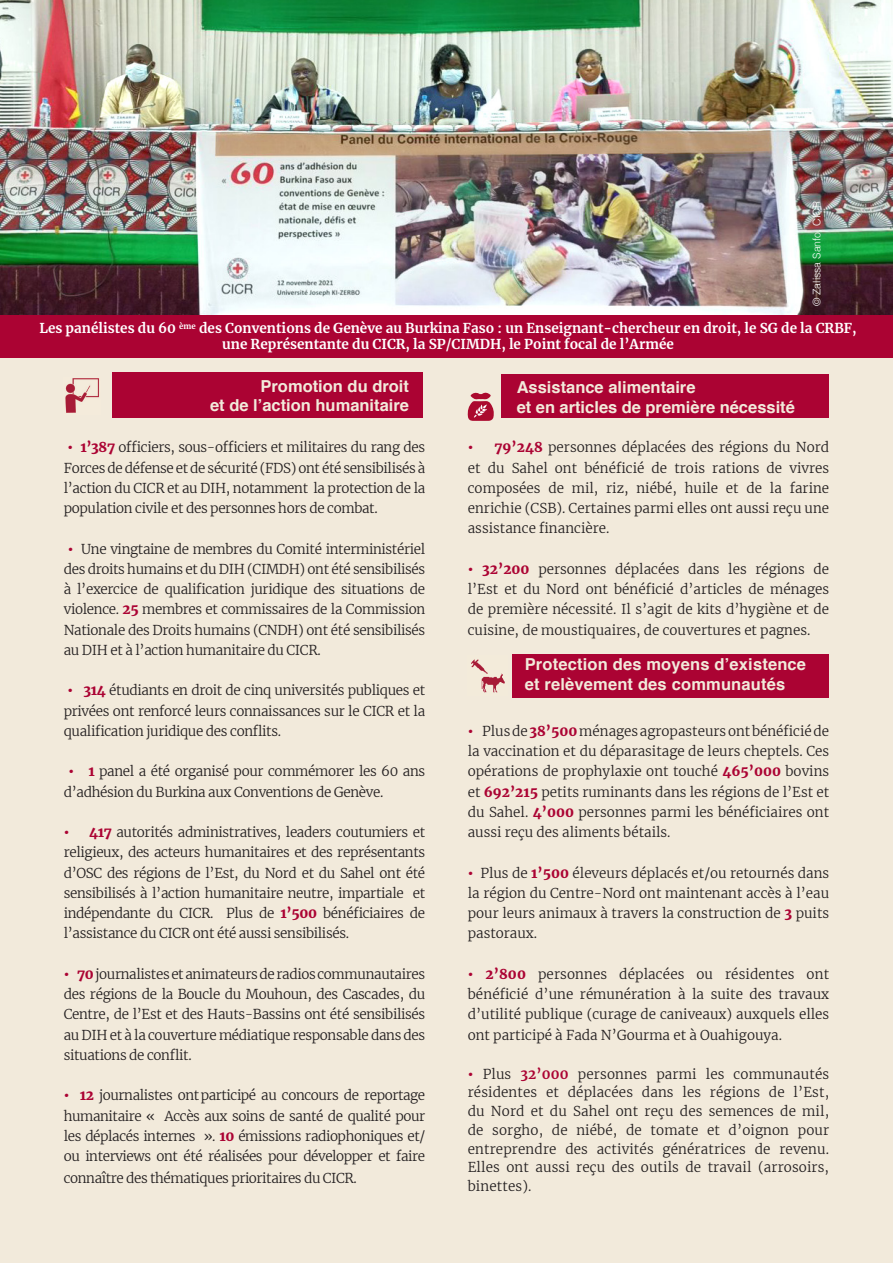
<style>
.page{position:relative;width:893px;height:1263px;background:#f2eadb}
.page>*{position:absolute;margin:0;border:0;box-sizing:border-box;transform-origin:0 0}
.t1{font:700 16.5px "Helvetica";color:#f2eadb}
.t2{font:300 13.5px/20.2px "Merriweather";letter-spacing:-.025em;color:#231f20;text-align:justify}
.t3{font:700 13.5px "Merriweather";color:#fff}
.t4{font:300 10.5px "Helvetica";color:#fff}
.s1{font-weight:900;color:#ab0333}
.s2{font-weight:700;color:#ab0333}
</style>
<div class="page">
<img style="left:0;top:0;width:893px;height:315px">
<div style="left:0;top:315px;width:893px;height:42px;background:#ab0333"></div>
<div style="left:112px;top:373px;width:311px;height:45px;background:#ab0333"></div>
<img style="left:65px;top:378px;width:34px;height:35px">
<div style="left:501px;top:374px;width:328px;height:44px;background:#ab0333"></div>
<svg style="left:467px;top:392px;width:27px;height:29px"></svg>
<div style="left:512px;top:654px;width:317px;height:43px;background:#ab0333"></div>
<img style="left:471px;top:659px;width:34px;height:34px">
<p class="t4" style="left:808px;top:306px;width:107px;rotate:-90deg">© Zalissa Sanfo, CICR</p>
<p class="t3" style="left:39px;top:319px;width:819px">Les panélistes du 60 <sup>ème</sup> des Conventions de Genève au Burkina Faso : un Enseignant-chercheur en droit, le SG de la CRBF,</p>
<p class="t3" style="left:222px;top:335px;width:453px">une Représentante du CICR, la SP/CIMDH, le Point focal de l’Armée</p>
<p class="t1" style="left:261px;top:372px;width:150px">Promotion du droit</p>
<p class="t1" style="left:210px;top:392px;width:200px">et de l’action humanitaire</p>
<p class="t2" style="left:64px;top:437px;width:363px"><span class="s1">• 1’387</span> officiers, sous-officiers et militaires du rang des Forces de défense et de sécurité (FDS) ont été sensibilisés à l’action du CICR et au DIH, notamment la protection de la population civile et des personnes hors de combat.</p>
<p class="t2" style="left:64px;top:538px;width:363px"><span class="s1">•</span> Une vingtaine de membres du Comité interministériel des droits humains et du DIH (CIMDH) ont été sensibilisés à l’exercice de qualification juridique des situations de violence. <span class="s1">25</span> membres et commissaires de la Commission Nationale des Droits humains (CNDH) ont été sensibilisés au DIH et à l’action humanitaire du CICR.</p>
<p class="t2" style="left:64px;top:680px;width:363px"><span class="s1">• 314</span> étudiants en droit de cinq universités publiques et privées ont renforcé leurs connaissances sur le CICR et la qualification juridique des conflits.</p>
<p class="t2" style="left:64px;top:761px;width:363px;text-indent:5px"><span class="s1">• 1</span> panel a été organisé pour commémorer les 60 ans d’adhésion du Burkina aux Conventions de Genève.</p>
<p class="t2" style="left:64px;top:822px;width:363px"><span class="s1">• 417</span> autorités administratives, leaders coutumiers et religieux, des acteurs humanitaires et des représentants d’OSC des régions de l’Est, du Nord et du Sahel ont été sensibilisés à l’action humanitaire neutre, impartiale et indépendante du CICR. Plus de <span class="s1">1’500</span> bénéficiaires de l’assistance du CICR ont été aussi sensibilisés.</p>
<p class="t2" style="left:64px;top:963px;width:363px"><span class="s1">• 70</span> journalistes et animateurs de radios communautaires des régions de la Boucle du Mouhoun, des Cascades, du Centre, de l’Est et des Hauts-Bassins ont été sensibilisés au DIH et à la couverture médiatique responsable dans des situations de conflit.</p>
<p class="t2" style="left:64px;top:1085px;width:363px"><span class="s1">• 12</span> journalistes ont participé au concours de reportage humanitaire « Accès aux soins de santé de qualité pour les déplacés internes ». <span class="s1">10</span> émissions radiophoniques et/ ou interviews ont été réalisées pour développer et faire</p>
<p class="t2" style="left:64px;top:1167px;width:295px">connaître des thématiques prioritaires du CICR.</p>
<p class="t1" style="left:517px;top:374px;width:180px">Assistance alimentaire</p>
<p class="t1" style="left:517px;top:394px;width:280px">et en articles de première nécessité</p>
<p class="t2" style="left:468px;top:437px;width:363px"><span class="s1">• 79’248</span> personnes déplacées des régions du Nord et du Sahel ont bénéficié de trois rations de vivres composées de mil, riz, niébé, huile et de la farine enrichie (CSB). Certaines parmi elles ont aussi reçu une assistance financière.</p>
<p class="t2" style="left:468px;top:558px;width:363px"><span class="s1">• 32’200</span> personnes déplacées dans les régions de l’Est et du Nord ont bénéficié d’articles de ménages de première nécessité. Il s’agit de kits d’hygiène et de cuisine, de moustiquaires, de couvertures et pagnes.</p>
<p class="t1" style="left:525px;top:651px;width:283px">Protection des moyens d’existence</p>
<p class="t1" style="left:525px;top:671px;width:262px">et relèvement des communautés</p>
<p class="t2" style="left:468px;top:720px;width:363px"><span class="s1">•</span> Plus de <span class="s1">38’500</span> ménages agropasteurs ont bénéficié de la vaccination et du déparasitage de leurs cheptels. Ces opérations de prophylaxie ont touché <span class="s1">465’000</span> bovins et <span class="s1">692’215</span> petits ruminants dans les régions de l’Est et du Sahel. <span class="s1">4’000</span> personnes parmi les bénéficiaires ont aussi reçu des aliments bétails.</p>
<p class="t2" style="left:468px;top:862px;width:363px"><span class="s1">•</span> Plus de <span class="s1">1’500</span> éleveurs déplacés et/ou retournés dans la région du Centre-Nord ont maintenant accès à l’eau pour leurs animaux à travers la construction de <span class="s1">3</span> puits pastoraux.</p>
<p class="t2" style="left:468px;top:963px;width:363px"><span class="s1">• 2’800</span> personnes déplacées ou résidentes ont bénéficié d’une rémunération à la suite des travaux d’utilité publique (curage de caniveaux) auxquels elles ont participé à Fada N’Gourma et à Ouahigouya.</p>
<p class="t2" style="left:468px;top:1064px;width:363px;line-height:18.8px"><span class="s1">•</span> Plus <span class="s2">32’000</span> personnes parmi les communautés résidentes et déplacées dans les régions de l’Est, du Nord et du Sahel ont reçu des semences de mil, de sorgho, de niébé, de tomate et d’oignon pour entreprendre des activités génératrices de revenu.<br>Elles ont aussi reçu des outils de travail (arrosoirs, binettes).</p>
</div>
